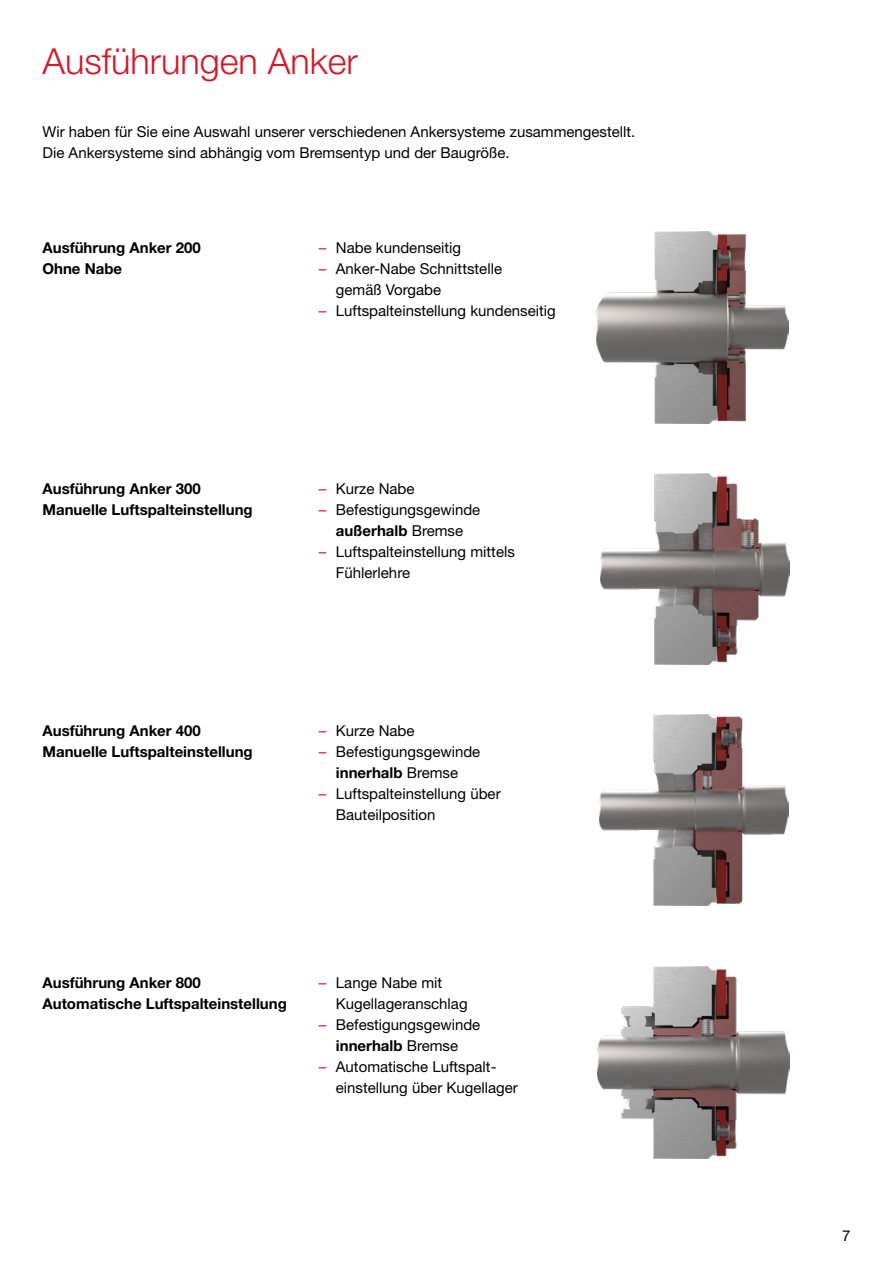
<style>
.page{position:relative;width:893px;height:1263px;background:#fff}
.page>*{position:absolute;margin:0;border:0;box-sizing:border-box;transform-origin:0 0}
.t1{font:300 36px "Helvetica Neue LT Pro";color:#d81724}
.t2{font:15px/21px "Helvetica Neue LT Pro";color:#000}
.t3{font:700 15px/21px "Helvetica Neue LT Pro";color:#000}
.s1{color:#d81724}
.s2{font-weight:700}
</style>
<div class="page">
<img style="left:600px;top:473px;width:190px;height:191px">
<img style="left:600px;top:715px;width:189px;height:191px">
<img style="left:596px;top:232px;width:193px;height:191px">
<img style="left:598px;top:967px;width:192px;height:191px">
<h1 class="t1" style="left:43px;top:39px;width:317px">Ausführungen Anker</h1>
<p class="t2" style="left:43px;top:121px;width:594px">Wir haben für Sie eine Auswahl unserer verschiedenen Ankersysteme zusammengestellt.<br>Die Ankersysteme sind abhängig vom Bremsentyp und der Baugröße.</p>
<p class="t3" style="left:43px;top:236px;width:160px">Ausführung Anker 200<br>Ohne Nabe</p>
<p class="t2" style="left:319px;top:236px;width:144px"><span class="s1">–</span> Nabe kundenseitig</p>
<p class="t2" style="left:336px;top:257px;width:168px;text-indent:-17px"><span class="s1">–</span> Anker-Nabe Schnittstelle gemäß Vorgabe</p>
<p class="t2" style="left:319px;top:299px;width:238px"><span class="s1">–</span> Luftspalteinstellung kundenseitig</p>
<p class="t3" style="left:43px;top:478px;width:212px">Ausführung Anker 300<br>Manuelle Luftspalteinstellung</p>
<p class="t2" style="left:319px;top:478px;width:97px"><span class="s1">–</span> Kurze Nabe</p>
<p class="t2" style="left:319px;top:499px;width:163px;text-align:center"><span class="s1">–</span> Befestigungsgewinde <span class="s2">außerhalb</span> Bremse</p>
<p class="t2" style="left:336px;top:541px;width:180px;text-indent:-17px"><span class="s1">–</span> Luftspalteinstellung mittels<br>Fühlerlehre</p>
<p class="t3" style="left:43px;top:719px;width:212px">Ausführung Anker 400<br>Manuelle Luftspalteinstellung</p>
<p class="t2" style="left:319px;top:719px;width:97px"><span class="s1">–</span> Kurze Nabe</p>
<p class="t2" style="left:319px;top:740px;width:163px;text-align:center"><span class="s1">–</span> Befestigungsgewinde <span class="s2">innerhalb</span> Bremse</p>
<p class="t2" style="left:336px;top:782px;width:166px;text-indent:-17px"><span class="s1">–</span> Luftspalteinstellung über<br>Bauteilposition</p>
<p class="t3" style="left:43px;top:971px;width:246px">Ausführung Anker 800<br>Automatische Luftspalteinstellung</p>
<p class="t2" style="left:336px;top:971px;width:133px;text-indent:-17px"><span class="s1">–</span> Lange Nabe mit<br>Kugellageranschlag</p>
<p class="t2" style="left:319px;top:1013px;width:163px;text-align:center"><span class="s1">–</span> Befestigungsgewinde <span class="s2">innerhalb</span> Bremse</p>
<p class="t2" style="left:336px;top:1055px;width:183px;text-indent:-17px"><span class="s1">–</span> Automatische Luftspalt&shy;einstellung über Kugellager</p>
<p class="t2" style="left:842px;top:1225px;width:10px">7</p>
</div>
